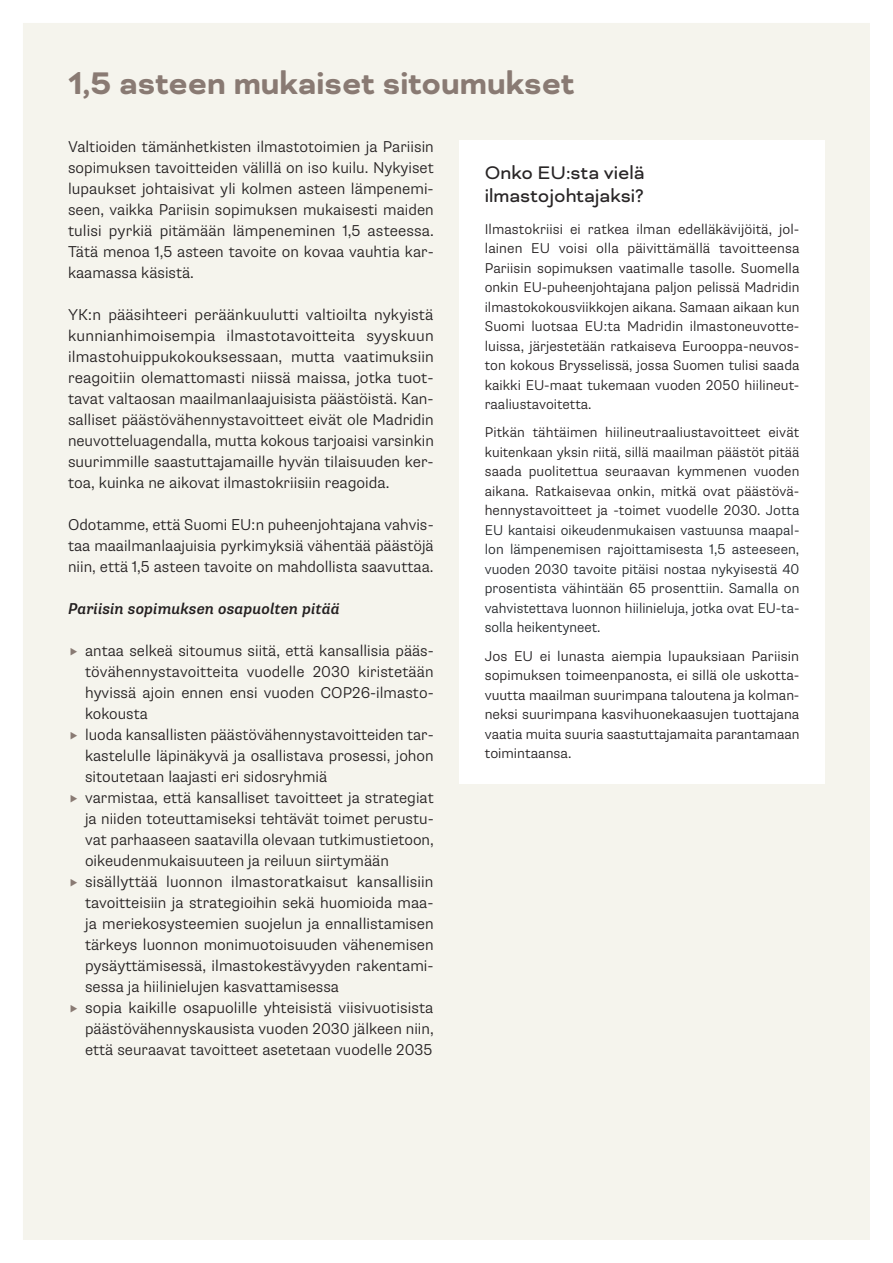
<style>
.page{position:relative;width:893px;height:1263px;background:#fff}
.page>*{position:absolute;margin:0;border:0;box-sizing:border-box;transform-origin:0 0}
.alaotsikko{font:700 36px "Bicyclette";color:#897a73}
.boksiotsikko{font:21px/22.5px "Bicyclette";color:#282526}
.leipis{font:300 15.75px/21px "Supria Sans";color:#231f20;text-align:justify}
.leipis-2{font:italic 500 15.75px "Supria Sans";color:#231f20}
.boksileipis{font:300 14.25px/19.5px "Supria Sans";color:#231f20;text-align:justify}
.boksileipis-2{font:300 14.25px/19.5px "Supria Sans";color:#212529;text-align:justify}
.s1{color:#231f20}
</style>
<div class="page">
<div style="left:23px;top:23px;width:847px;height:1217px;background:#f5f4ed"></div>
<div style="left:459px;top:140px;width:366px;height:643px;background:#fff"></div>
<svg style="left:71px;top:648px;width:6px;height:7px"></svg>
<svg style="left:71px;top:732px;width:6px;height:7px"></svg>
<svg style="left:71px;top:795px;width:6px;height:7px"></svg>
<svg style="left:71px;top:879px;width:6px;height:7px"></svg>
<svg style="left:71px;top:1005px;width:6px;height:7px"></svg>
<p class="alaotsikko" style="left:68px;top:62px;width:508px">1,5 asteen mukaiset sitoumukset</p>
<p class="leipis" style="left:68px;top:136px;width:367px">Valtioiden tämänhetkisten ilmastotoimien ja Pariisin sopimuksen tavoitteiden välillä on iso kuilu. Nykyiset lupaukset johtaisivat yli kolmen asteen lämpenemi&shy;seen, vaikka Pariisin sopimuksen mukaisesti maiden tulisi pyrkiä pitämään lämpeneminen 1,5 asteessa.<br>Tätä menoa 1,5 asteen tavoite on kovaa vauhtia kar&shy;kaamassa käsistä.</p>
<p class="leipis" style="left:68px;top:304px;width:367px">YK:n pääsihteeri peräänkuulutti valtioilta nykyistä kunnianhimoisempia ilmastotavoitteita syyskuun ilmastohuippukokouksessaan, mutta vaatimuksiin reagoitiin olemattomasti niissä maissa, jotka tuot&shy;tavat valtaosan maailmanlaajuisista päästöistä. Kan&shy;salliset päästövähennystavoitteet eivät ole Madridin neuvotteluagendalla, mutta kokous tarjoaisi varsinkin suurimmille saastuttajamaille hyvän tilaisuuden ker&shy;toa, kuinka ne aikovat ilmastokriisiin reagoida.</p>
<p class="leipis" style="left:68px;top:514px;width:367px">Odotamme, että Suomi EU:n puheenjohtajana vahvis&shy;taa maailmanlaajuisia pyrkimyksiä vähentää päästöjä niin, että 1,5 asteen tavoite on mahdollista saavuttaa.</p>
<p class="leipis-2" style="left:68px;top:599px;width:273px">Pariisin sopimuksen osapuolten pitää</p>
<p class="leipis" style="left:85px;top:640px;width:350px">antaa selkeä sitoumus siitä, että kansallisia pääs&shy;tövähennystavoitteita vuodelle 2030 kiristetään hyvissä ajoin ennen ensi vuoden COP26-ilmasto&shy;kokousta</p>
<p class="leipis" style="left:85px;top:724px;width:350px">luoda kansallisten päästövähennystavoitteiden tar&shy;kastelulle läpinäkyvä ja osallistava prosessi, johon sitoutetaan laajasti eri sidosryhmiä</p>
<p class="leipis" style="left:85px;top:787px;width:350px">varmistaa, että kansalliset tavoitteet ja strategiat ja niiden toteuttamiseksi tehtävät toimet perustu&shy;vat parhaaseen saatavilla olevaan tutkimustietoon, oikeudenmukaisuuteen ja reiluun siirtymään</p>
<p class="leipis" style="left:85px;top:871px;width:350px;text-align:left">sisällyttää luonnon ilmastoratkaisut kansallisiin tavoitteisiin ja strategioihin sekä huomioida maa&shy;ja meriekosysteemien suojelun ja ennallistamisen tärkeys luonnon monimuotoisuuden vähenemisen pysäyttämisessä, ilmastokestävyyden rakentami&shy;sessa ja hiilinielujen kasvattamisessa</p>
<p class="leipis" style="left:85px;top:997px;width:350px">sopia kaikille osapuolille yhteisistä viisivuotisista päästövähennyskausista vuoden 2030 jälkeen niin, että seuraavat tavoitteet asetetaan vuodelle 2035</p>
<p class="boksiotsikko" style="left:485px;top:162px;width:161px">Onko EU:sta vielä ilmastojohtajaksi?</p>
<p class="boksileipis" style="left:485px;top:220px;width:316px">Ilmastokriisi ei ratkea ilman edelläkävijöitä, jol&shy;lainen EU voisi olla päivittämällä tavoitteensa Pariisin sopimuksen vaatimalle tasolle. Suomella onkin EU-puheenjohtajana paljon pelissä Madridin ilmastokokousviikkojen aikana. Samaan aikaan kun Suomi luotsaa EU:ta Madridin ilmastoneuvotte&shy;luissa, järjestetään ratkaiseva Eurooppa-neuvos&shy;ton kokous Brysselissä, jossa Suomen tulisi saada kaikki EU-maat tukemaan vuoden 2050 hiilineut&shy;raaliustavoitetta.</p>
<p class="boksileipis-2" style="left:485px;top:423px;width:316px"><span class="s1">Pitkän tähtäimen hiilineutraaliustavoitteet eivät kuitenkaan yksin riitä, sillä maailman päästöt pitää saada puolitettua seuraavan kymmenen vuoden aikana. Ratkaisevaa onkin, mitkä ovat päästövä&shy;hennystavoitteet ja -toimet vuodelle 2030.</span> Jotta EU kantaisi oikeudenmukaisen vastuunsa maapal&shy;lon lämpenemisen rajoittamisesta 1,5 asteeseen, vuoden 2030 tavoite pitäisi nostaa nykyisestä 40 prosentista vähintään 65 prosenttiin. Samalla on vahvistettava luonnon hiilinieluja, jotka ovat EU-ta&shy;solla heikentyneet.</p>
<p class="boksileipis" style="left:485px;top:646px;width:316px">Jos EU ei lunasta aiempia lupauksiaan Pariisin sopimuksen toimeenpanosta, ei sillä ole uskotta&shy;vuutta maailman suurimpana taloutena ja kolman&shy;neksi suurimpana kasvihuonekaasujen tuottajana vaatia muita suuria saastuttajamaita parantamaan toimintaansa.</p>
</div>
